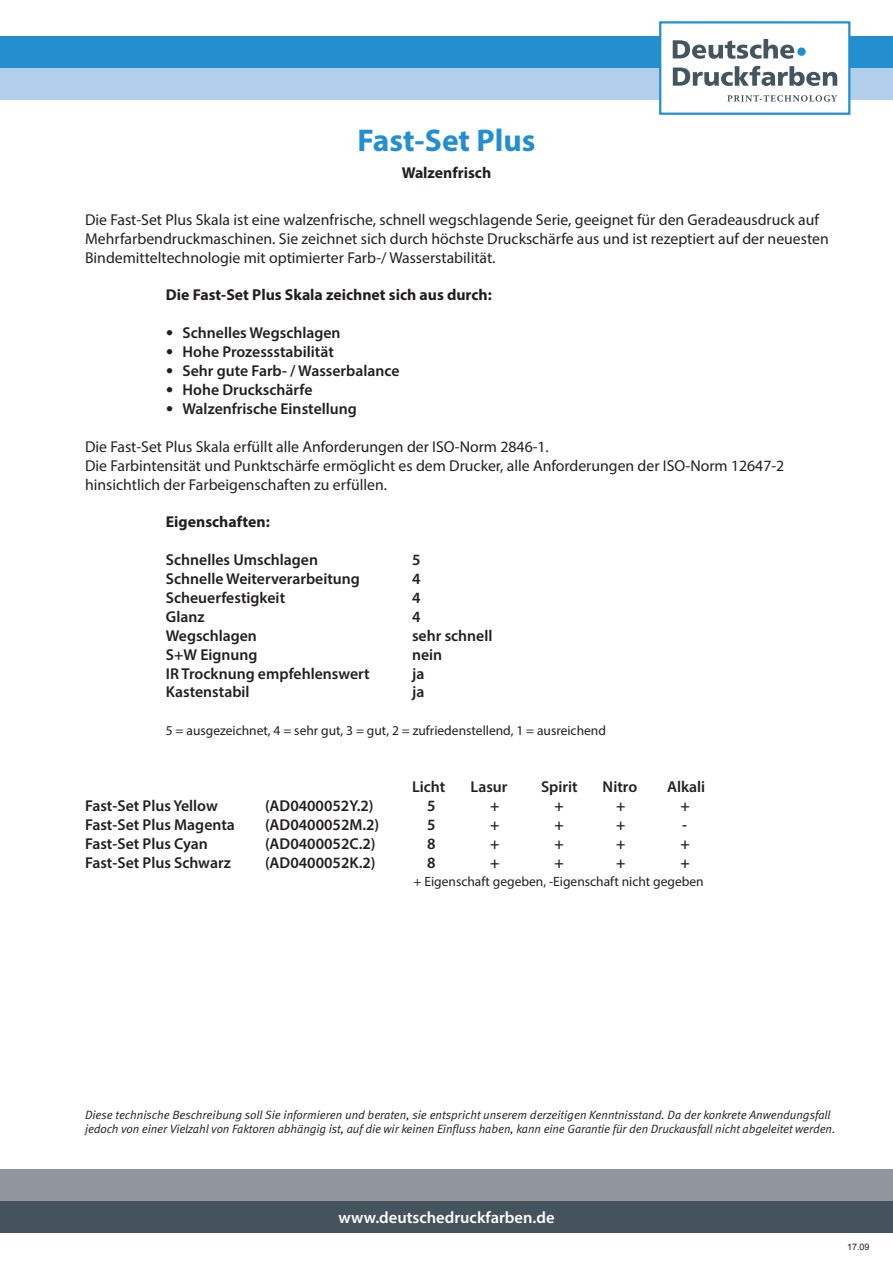
<style>
.page{position:relative;width:893px;height:1263px;background:#fff}
.page>*{position:absolute;margin:0;border:0;box-sizing:border-box;transform-origin:0 0}
.t1{font:700 31.5px "Myriad Pro";color:#238fcf}
.t2{font:600 16.5px "Myriad Pro";color:#fff}
.t3{font:15.75px/18.9px "Myriad Pro";color:#231f20}
.t4{font:600 15.75px "Myriad Pro";color:#231f20}
.t5{font:700 15.75px "Myriad Pro";color:#231f20}
.t6{font:13.5px "Myriad Pro";color:#231f20}
.t7{font:italic 12px/14.4px "Meta Normal";letter-spacing:-.005em;color:#231f20}
.t8{font:9px "Arial";color:#231f20}
.s1{font-family:"Meta Normal";font-weight:400;font-size:15px}
</style>
<div class="page">
<div style="left:0;top:36px;width:893px;height:32px;background:#238fcf"></div>
<div style="left:0;top:1169px;width:893px;height:32px;background:#91959c"></div>
<div style="left:0;top:68px;width:893px;height:32px;background:#b3ceea"></div>
<div style="left:0;top:1201px;width:893px;height:32px;background:#45535c"></div>
<div style="left:659px;top:21px;width:191px;height:94px;background:#fff;border:2px solid #238fcf"></div>
<svg style="left:673px;top:66px;width:164px;height:20px"></svg>
<svg style="left:727px;top:95px;width:110px;height:7px"></svg>
<svg style="left:673px;top:39px;width:121px;height:20px"></svg>
<div style="left:797px;top:47px;width:9px;height:9px;background:#238fcf;border-radius:50%"></div>
<h1 class="t1" style="left:357px;top:120px;width:180px">Fast-Set Plus</h1>
<p class="t5" style="left:402px;top:162px;width:91px">Walzenfrisch</p>
<p class="t3" style="left:85px;top:210px;width:745px">Die Fast-Set Plus Skala ist eine walzenfrische, schnell wegschlagende Serie, geeignet für den Geradeausdruck auf<br>Mehrfarbendruckmaschinen. Sie zeichnet sich durch höchste Druckschärfe aus und ist rezeptiert auf der neuesten<br>Bindemitteltechnologie mit optimierter Farb-/ Wasserstabilität.</p>
<p class="t5" style="left:166px;top:285px;width:328px">Die Fast-Set Plus Skala zeichnet sich aus durch:</p>
<p class="t4" style="left:166px;top:323px;width:176px"><span class="s1">•</span> Schnelles Wegschlagen</p>
<p class="t4" style="left:166px;top:342px;width:170px"><span class="s1">•</span> Hohe Prozessstabilität</p>
<p class="t4" style="left:166px;top:361px;width:235px"><span class="s1">•</span> Sehr gute Farb- / Wasserbalance</p>
<p class="t4" style="left:166px;top:380px;width:148px"><span class="s1">•</span> Hohe Druckschärfe</p>
<p class="t4" style="left:166px;top:399px;width:193px"><span class="s1">•</span> Walzenfrische Einstellung</p>
<p class="t3" style="left:85px;top:437px;width:701px">Die Fast-Set Plus Skala erfüllt alle Anforderungen der ISO-Norm 2846-1.<br>Die Farbintensität und Punktschärfe ermöglicht es dem Drucker, alle Anforderungen der ISO-Norm 12647-2 hinsichtlich der Farbeigenschaften zu erfüllen.</p>
<p class="t5" style="left:166px;top:512px;width:105px">Eigenschaften:</p>
<p class="t4" style="left:166px;top:550px;width:154px">Schnelles Umschlagen</p>
<p class="t4" style="left:412px;top:550px;width:10px">5</p>
<p class="t4" style="left:166px;top:569px;width:196px">Schnelle Weiterverarbeitung</p>
<p class="t4" style="left:412px;top:569px;width:10px">4</p>
<p class="t4" style="left:166px;top:588px;width:121px">Scheuerfestigkeit</p>
<p class="t4" style="left:412px;top:588px;width:10px">4</p>
<p class="t4" style="left:166px;top:606px;width:40px">Glanz</p>
<p class="t4" style="left:412px;top:606px;width:10px">4</p>
<p class="t4" style="left:166px;top:625px;width:93px">Wegschlagen</p>
<p class="t4" style="left:412px;top:625px;width:82px">sehr schnell</p>
<p class="t4" style="left:166px;top:644px;width:93px">S+W Eignung</p>
<p class="t4" style="left:412px;top:644px;width:32px">nein</p>
<p class="t4" style="left:166px;top:663px;width:205px">IR Trocknung empfehlenswert</p>
<p class="t4" style="left:412px;top:663px;width:14px">ja</p>
<p class="t4" style="left:166px;top:682px;width:85px">Kastenstabil</p>
<p class="t4" style="left:412px;top:682px;width:14px">ja</p>
<p class="t6" style="left:166px;top:722px;width:442px">5 = ausgezeichnet, 4 = sehr gut, 3 = gut, 2 = zufriedenstellend, 1 = ausreichend</p>
<p class="t4" style="left:412px;top:777px;width:35px">Licht</p>
<p class="t4" style="left:471px;top:777px;width:38px">Lasur</p>
<p class="t4" style="left:541px;top:777px;width:38px">Spirit</p>
<p class="t4" style="left:603px;top:777px;width:36px">Nitro</p>
<p class="t4" style="left:667px;top:777px;width:40px">Alkali</p>
<p class="t4" style="left:85px;top:795px;width:134px">Fast-Set Plus Yellow</p>
<p class="t4" style="left:265px;top:795px;width:110px">(AD0400052Y.2)</p>
<p class="t4" style="left:427px;top:795px;width:10px">5</p>
<p class="t4" style="left:490px;top:795px;width:11px">+</p>
<p class="t4" style="left:555px;top:795px;width:11px">+</p>
<p class="t4" style="left:616px;top:795px;width:11px">+</p>
<p class="t4" style="left:681px;top:795px;width:11px">+</p>
<p class="t4" style="left:85px;top:814px;width:151px">Fast-Set Plus Magenta</p>
<p class="t4" style="left:265px;top:814px;width:116px">(AD0400052M.2)</p>
<p class="t4" style="left:427px;top:814px;width:10px">5</p>
<p class="t4" style="left:490px;top:814px;width:11px">+</p>
<p class="t4" style="left:555px;top:814px;width:11px">+</p>
<p class="t4" style="left:616px;top:814px;width:11px">+</p>
<p class="t4" style="left:682px;top:814px;width:6px">-</p>
<p class="t4" style="left:85px;top:833px;width:124px">Fast-Set Plus Cyan</p>
<p class="t4" style="left:265px;top:833px;width:112px">(AD0400052C.2)</p>
<p class="t4" style="left:427px;top:833px;width:10px">8</p>
<p class="t4" style="left:490px;top:833px;width:11px">+</p>
<p class="t4" style="left:555px;top:833px;width:11px">+</p>
<p class="t4" style="left:616px;top:833px;width:11px">+</p>
<p class="t4" style="left:681px;top:833px;width:11px">+</p>
<p class="t4" style="left:85px;top:852px;width:147px">Fast-Set Plus Schwarz</p>
<p class="t4" style="left:265px;top:852px;width:112px">(AD0400052K.2)</p>
<p class="t4" style="left:427px;top:852px;width:10px">8</p>
<p class="t4" style="left:490px;top:852px;width:11px">+</p>
<p class="t4" style="left:555px;top:852px;width:11px">+</p>
<p class="t4" style="left:616px;top:852px;width:11px">+</p>
<p class="t4" style="left:681px;top:852px;width:11px">+</p>
<p class="t6" style="left:414px;top:873px;width:292px">+ Eigenschaft gegeben, -Eigenschaft nicht gegeben</p>
<p class="t7" style="left:85px;top:1107px;width:752px">Diese technische Beschreibung soll Sie informieren und beraten, sie entspricht unserem derzeitigen Kenntnisstand. Da der konkrete Anwendungsfall jedoch von einer Vielzahl von Faktoren abhängig ist, auf die wir keinen Einfluss haben, kann eine Garantie für den Druckausfall nicht abgeleitet werden.</p>
<p class="t2" style="left:338px;top:1207px;width:218px">www.deutschedruckfarben.de</p>
<p class="t8" style="left:847px;top:1241px;width:24px">17.09</p>
</div>
